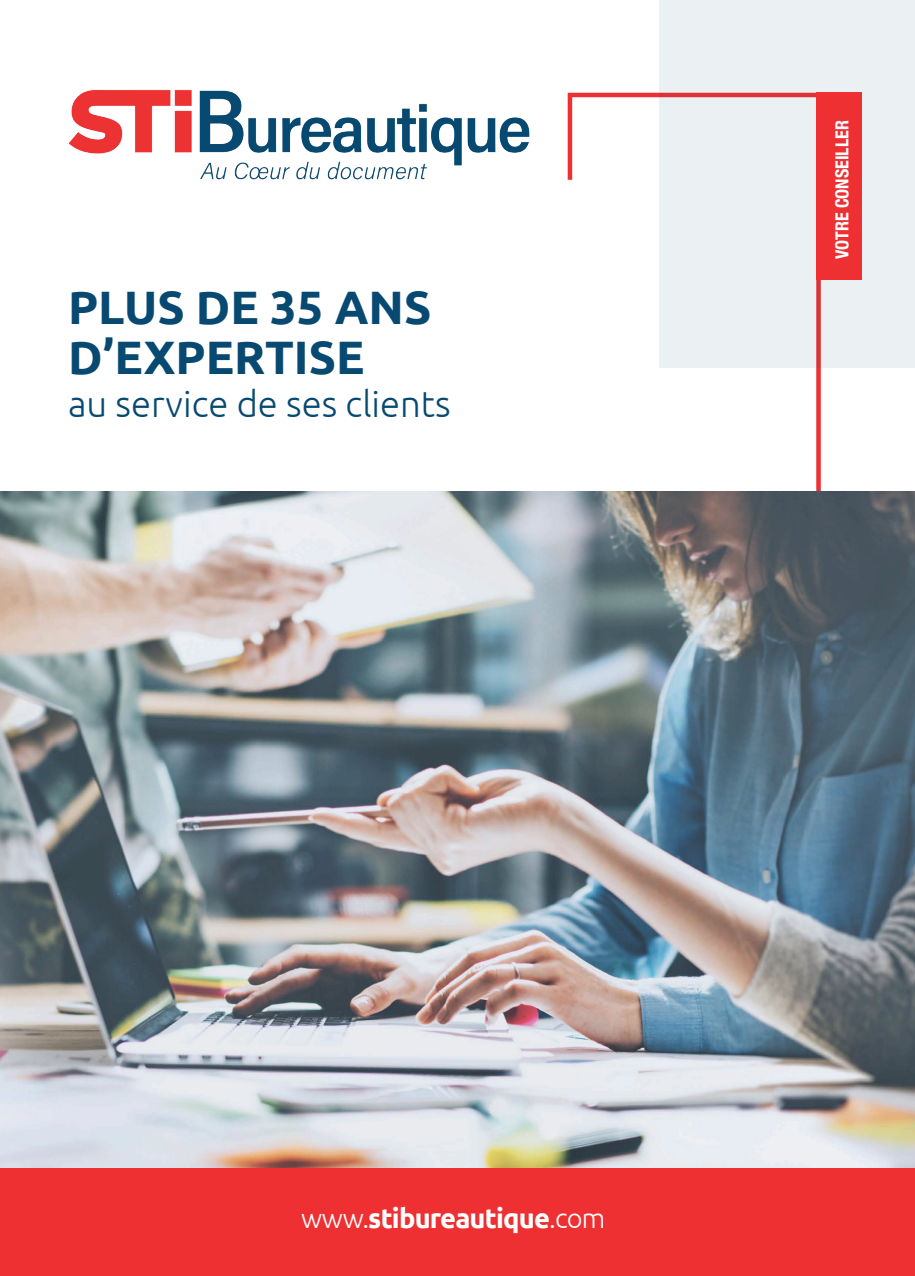
<style>
.page{position:relative;width:915px;height:1276px;background:#fff}
.page>*{position:absolute;margin:0;border:0;box-sizing:border-box;transform-origin:0 0}
.t1{font:700 46.95px/49.5px "Ubuntu";color:#084971}
.t2{font:300 36.45px "Ubuntu";color:#084971}
.t3{font:700 27.15px "Ubuntu";letter-spacing:-.03em;color:#fff}
.t4{font:300 27.15px "Ubuntu";letter-spacing:-.02em;color:#fff}
.t5{font:700 condensed 18px "Helvetica Neue";color:#fff}
.s1{font-weight:300}
</style>
<div class="page">
<div style="left:659px;top:0;width:255px;height:368px;background:#ebf0f3"></div>
<div style="left:816px;top:93px;width:45px;height:187px;background:#ee3033"></div>
<img style="left:0;top:491px;width:914px;height:677px">
<div style="left:0;top:1168px;width:914px;height:108px;background:#ee3033"></div>
<img style="left:68px;top:90px;width:462px;height:90px">
<h1 class="t1" style="left:68px;top:282px;width:365px">PLUS DE 35 ANS<br>D’EXPERTISE</h1>
<h2 class="t2" style="left:68px;top:382px;width:384px">au service de ses clients</h2>
<p class="t5" style="left:827px;top:259px;width:140px;rotate:-90deg">VOTRE CONSEILLER</p>
<p class="t3" style="left:301px;top:1193px;width:305px"><span class="s1">www.</span>stibureautique<span class="s1">.com</span></p>
<p class="t4" style="left:301px;top:1193px;width:69px">www.</p>
<p class="t4" style="left:549px;top:1201px;width:58px">.com</p>
</div>
